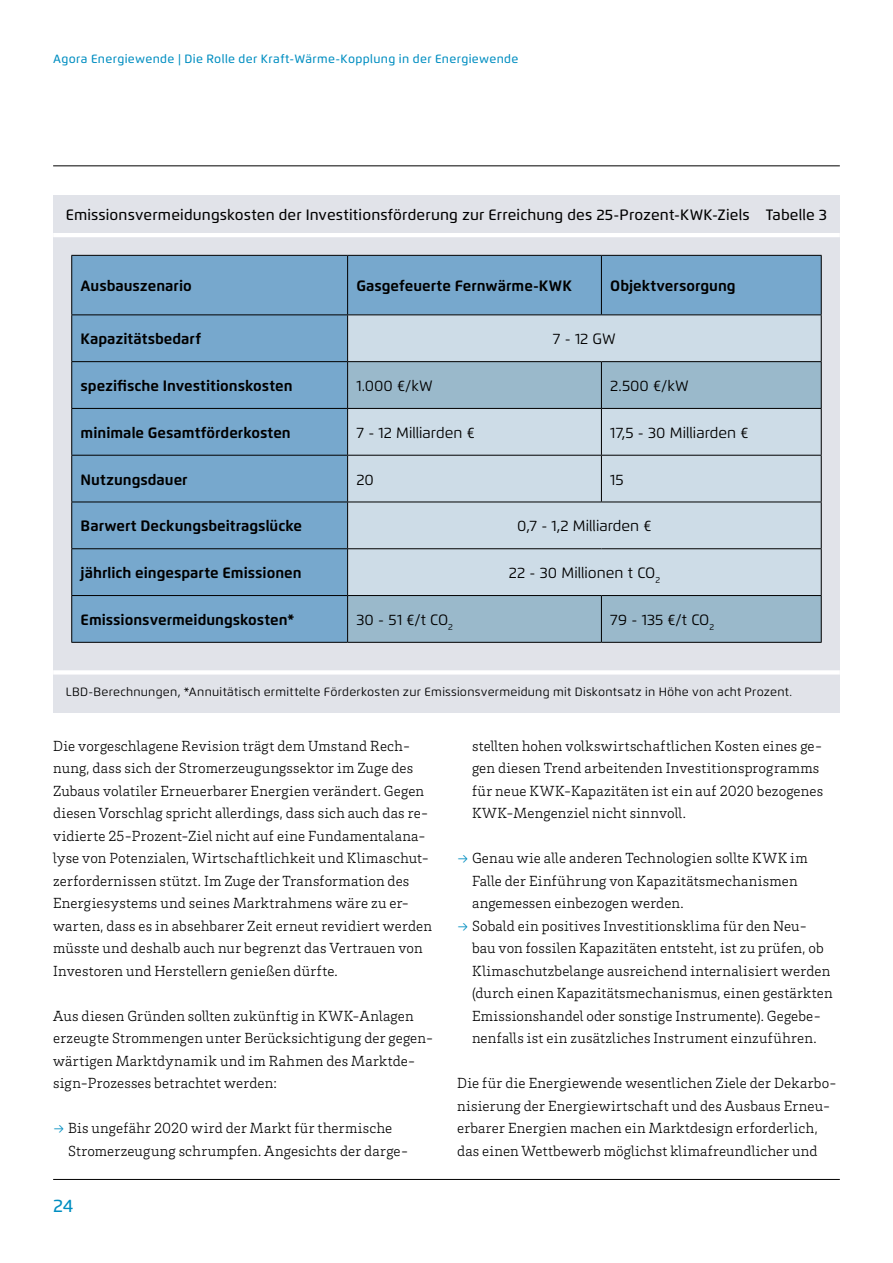
<style>
.page{position:relative;width:893px;height:1263px;background:#fff}
.page>*{position:absolute;margin:0;border:0;box-sizing:border-box;transform-origin:0 0}
.t1{font:500 18px "Flexo";color:#008ec1}
.t2{font:300 15px/22.5px "Brix Slab";letter-spacing:.01em;color:#000}
.t3{font:700 15px "Flexo";color:#000}
.t4{font:15px "Flexo";color:#000}
.t5{font:500 15px "Flexo";letter-spacing:.01em;color:#000}
.t6{font:12px "Flexo";letter-spacing:.02em;color:#000}
.t7{font:500 12px "Flexo";letter-spacing:.03em;color:#008ec1}
.s1{color:#008ec1}
</style>
<div class="page">
<hr style="left:53px;top:166px;width:787px;height:1px;background:#000">
<hr style="left:53px;top:1179px;width:787px;height:1px;background:#000">
<div style="left:53px;top:196px;width:787px;height:484px;background:#e1e3e9"></div>
<hr style="left:53px;top:233px;width:787px;height:4px;background:#fff">
<div style="left:53px;top:669px;width:787px;height:44px;background:#e1e3e9"></div>
<hr style="left:53px;top:670px;width:787px;height:4px;background:#fff">
<div style="left:72px;top:256px;width:749px;height:386px;background:#77a8cd"></div>
<div style="left:348px;top:315px;width:473px;height:46px;background:#cddce7"></div>
<svg style="left:348px;top:362px;width:473px;height:280px;background:#bacedc"></svg>
<hr style="left:821px;top:315px;width:1px;height:46px;background:#000">
<hr style="left:821px;top:549px;width:1px;height:46px;background:#000">
<hr style="left:71px;top:256px;width:1px;height:58px;background:#000">
<hr style="left:71px;top:255px;width:277px;height:1px;background:#000">
<hr style="left:347px;top:256px;width:1px;height:58px;background:#000">
<hr style="left:348px;top:255px;width:253px;height:1px;background:#000">
<hr style="left:601px;top:256px;width:1px;height:58px;background:#000">
<hr style="left:821px;top:256px;width:1px;height:58px;background:#000">
<hr style="left:601px;top:255px;width:221px;height:1px;background:#000">
<hr style="left:71px;top:315px;width:1px;height:46px;background:#000">
<hr style="left:71px;top:314px;width:277px;height:1px;background:#000">
<hr style="left:347px;top:315px;width:1px;height:46px;background:#000">
<hr style="left:348px;top:314px;width:253px;height:1px;background:#000">
<hr style="left:601px;top:314px;width:221px;height:1px;background:#000">
<hr style="left:71px;top:362px;width:1px;height:46px;background:#000">
<hr style="left:71px;top:361px;width:277px;height:1px;background:#000">
<hr style="left:347px;top:362px;width:1px;height:46px;background:#000">
<hr style="left:348px;top:361px;width:253px;height:1px;background:#000">
<hr style="left:601px;top:362px;width:1px;height:46px;background:#000">
<hr style="left:821px;top:362px;width:1px;height:46px;background:#000">
<hr style="left:601px;top:361px;width:221px;height:1px;background:#000">
<hr style="left:71px;top:409px;width:1px;height:46px;background:#000">
<hr style="left:71px;top:456px;width:1px;height:46px;background:#000">
<hr style="left:71px;top:502px;width:1px;height:46px;background:#000">
<hr style="left:71px;top:408px;width:277px;height:1px;background:#000">
<hr style="left:347px;top:409px;width:1px;height:46px;background:#000">
<hr style="left:347px;top:456px;width:1px;height:46px;background:#000">
<hr style="left:347px;top:502px;width:1px;height:46px;background:#000">
<hr style="left:348px;top:408px;width:253px;height:1px;background:#000">
<hr style="left:601px;top:409px;width:1px;height:46px;background:#000">
<hr style="left:601px;top:456px;width:1px;height:46px;background:#000">
<hr style="left:821px;top:409px;width:1px;height:46px;background:#000">
<hr style="left:821px;top:456px;width:1px;height:46px;background:#000">
<hr style="left:821px;top:502px;width:1px;height:46px;background:#000">
<hr style="left:601px;top:408px;width:221px;height:1px;background:#000">
<hr style="left:71px;top:455px;width:277px;height:1px;background:#000">
<hr style="left:71px;top:502px;width:277px;height:1px;background:#000">
<hr style="left:348px;top:455px;width:253px;height:1px;background:#000">
<hr style="left:348px;top:502px;width:253px;height:1px;background:#000">
<hr style="left:601px;top:455px;width:221px;height:1px;background:#000">
<hr style="left:601px;top:502px;width:221px;height:1px;background:#000">
<hr style="left:71px;top:549px;width:1px;height:46px;background:#000">
<hr style="left:71px;top:548px;width:277px;height:1px;background:#000">
<hr style="left:347px;top:549px;width:1px;height:46px;background:#000">
<hr style="left:348px;top:548px;width:253px;height:1px;background:#000">
<hr style="left:601px;top:548px;width:221px;height:1px;background:#000">
<hr style="left:71px;top:596px;width:1px;height:46px;background:#000">
<hr style="left:71px;top:595px;width:277px;height:1px;background:#000">
<hr style="left:71px;top:642px;width:277px;height:1px;background:#000">
<hr style="left:347px;top:596px;width:1px;height:46px;background:#000">
<hr style="left:348px;top:595px;width:253px;height:1px;background:#000">
<hr style="left:348px;top:642px;width:253px;height:1px;background:#000">
<hr style="left:601px;top:596px;width:1px;height:46px;background:#000">
<hr style="left:821px;top:596px;width:1px;height:46px;background:#000">
<hr style="left:601px;top:595px;width:221px;height:1px;background:#000">
<hr style="left:601px;top:642px;width:221px;height:1px;background:#000">
<p class="t7" style="left:53px;top:51px;width:467px">Agora Energiewende | Die Rolle der Kraft-Wärme-Kopplung in der Energiewende</p>
<p class="t5" style="left:66px;top:206px;width:763px">Emissionsvermeidungskosten der Investitionsförderung zur Erreichung des 25-Prozent-KWK-Ziels Tabelle 3</p>
<p class="t3" style="left:81px;top:277px;width:113px">Ausbauszenario</p>
<p class="t3" style="left:356px;top:277px;width:217px">Gasgefeuerte Fernwärme-KWK</p>
<p class="t3" style="left:610px;top:277px;width:127px">Objektversorgung</p>
<p class="t3" style="left:81px;top:330px;width:122px">Kapazitätsbedarf</p>
<p class="t4" style="left:553px;top:330px;width:64px">7 - 12 GW</p>
<p class="t3" style="left:81px;top:376px;width:213px">spezifische Investitionskosten</p>
<p class="t4" style="left:356px;top:377px;width:78px">1.000 €/kW</p>
<p class="t4" style="left:610px;top:377px;width:80px">2.500 €/kW</p>
<p class="t3" style="left:81px;top:423px;width:212px">minimale Gesamtförderkosten</p>
<p class="t4" style="left:356px;top:423px;width:120px">7 - 12 Milliarden €</p>
<p class="t4" style="left:610px;top:423px;width:140px">17,5 - 30 Milliarden €</p>
<p class="t3" style="left:81px;top:470px;width:109px">Nutzungsdauer</p>
<p class="t4" style="left:356px;top:470px;width:19px">20</p>
<p class="t4" style="left:610px;top:470px;width:15px">15</p>
<p class="t3" style="left:81px;top:517px;width:223px">Barwert Deckungsbeitragslücke</p>
<p class="t4" style="left:517px;top:517px;width:136px">0,7 - 1,2 Milliarden €</p>
<p class="t3" style="left:81px;top:564px;width:223px">jährlich eingesparte Emissionen</p>
<p class="t4" style="left:509px;top:564px;width:153px">22 - 30 Millionen t CO<sub>2</sub></p>
<p class="t3" style="left:81px;top:610px;width:215px">Emissionsvermeidungskosten*</p>
<p class="t4" style="left:356px;top:610px;width:98px">30 - 51 €/t CO<sub>2</sub></p>
<p class="t4" style="left:610px;top:610px;width:105px">79 - 135 €/t CO<sub>2</sub></p>
<p class="t6" style="left:66px;top:684px;width:728px">LBD-Berechnungen, *Annuitätisch ermittelte Förderkosten zur Emissionsvermeidung mit Diskontsatz in Höhe von acht Prozent.</p>
<p class="t2" style="left:53px;top:734px;width:380px">Die vorgeschlagene Revision trägt dem Umstand Rech&shy;nung, dass sich der Stromerzeugungssektor im Zuge des Zubaus volatiler Erneuerbarer Energien verändert. Gegen diesen Vorschlag spricht allerdings, dass sich auch das re&shy;vidierte 25-Prozent-Ziel nicht auf eine Fundamentalana&shy;lyse von Potenzialen, Wirtschaftlichkeit und Klimaschut&shy;zerfordernissen stützt. Im Zuge der Transformation des Energiesystems und seines Marktrahmens wäre zu er&shy;warten, dass es in absehbarer Zeit erneut revidiert werden müsste und deshalb auch nur begrenzt das Vertrauen von Investoren und Herstellern genießen dürfte.</p>
<p class="t2" style="left:53px;top:1004px;width:382px">Aus diesen Gründen sollten zukünftig in KWK-Anlagen erzeugte Strommengen unter Berücksichtigung der gegen&shy;wärtigen Marktdynamik und im Rahmen des Marktde&shy;sign-Prozesses betrachtet werden:</p>
<p class="t2" style="left:68px;top:1116px;width:342px;text-indent:-15px"><span class="s1">→</span> Bis ungefähr 2020 wird der Markt für thermische<br>Stromerzeugung schrumpfen. Angesichts der darge-</p>
<p class="t1" style="left:53px;top:1195px;width:22px">24</p>
<p class="t2" style="left:472px;top:734px;width:353px">stellten hohen volkswirtschaftlichen Kosten eines ge&shy;gen diesen Trend arbeitenden Investitionsprogramms für neue KWK-Kapazitäten ist ein auf 2020 bezogenes KWK-Mengenziel nicht sinnvoll.</p>
<p class="t2" style="left:472px;top:846px;width:337px;text-indent:-15px"><span class="s1">→</span> Genau wie alle anderen Technologien sollte KWK im<br>Falle der Einführung von Kapazitätsmechanismen angemessen einbezogen werden.</p>
<p class="t2" style="left:472px;top:914px;width:362px;text-indent:-15px"><span class="s1">→</span> Sobald ein positives Investitionsklima für den Neu&shy;bau von fossilen Kapazitäten entsteht, ist zu prüfen, ob Klimaschutzbelange ausreichend internalisiert werden (durch einen Kapazitätsmechanismus, einen gestärkten Emissionshandel oder sonstige Instrumente). Gegebe&shy;nenfalls ist ein zusätzliches Instrument einzuführen.</p>
<p class="t2" style="left:457px;top:1071px;width:382px">Die für die Energiewende wesentlichen Ziele der Dekarbo&shy;nisierung der Energiewirtschaft und des Ausbaus Erneu&shy;erbarer Energien machen ein Marktdesign erforderlich, das einen Wettbewerb möglichst klimafreundlicher und</p>
</div>
